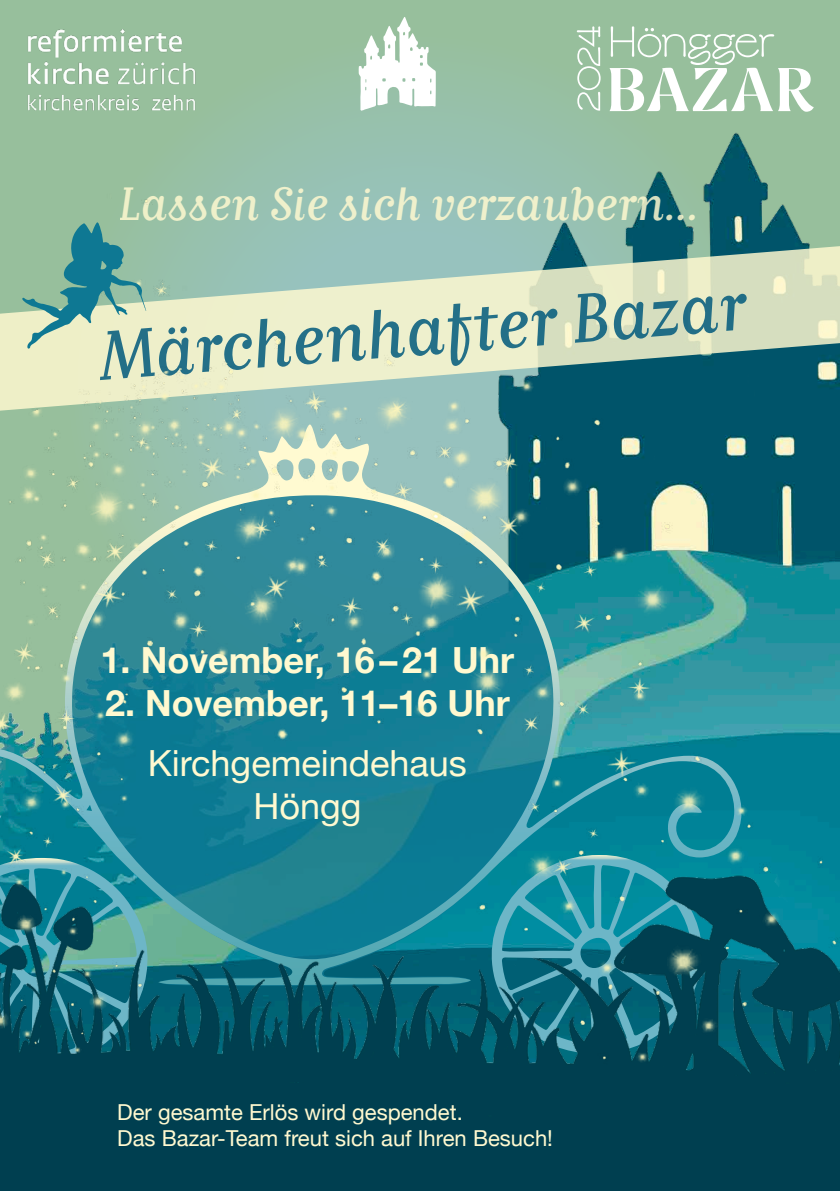
<style>
.page{position:relative;width:840px;height:1191px;background:#fff}
.page>*{position:absolute;margin:0;border:0;box-sizing:border-box;transform-origin:0 0}
.t1{font:68px "Matrix II Script OT";color:#00597c}
.t2{font:46px "Matrix II Script OT";color:#fff9d0}
.t3{font:700 36px "Helvetica Neue";color:#fff9d0}
.t4{font:36px/43.2px "Helvetica Neue";color:#fff9d0;text-align:center}
.t5{font:22px/26.4px "Helvetica Neue";color:#fff9d0}
</style>
<div class="page">
<img style="left:0;top:0;width:839px;height:828px">
<svg style="left:0;top:244px;width:839px;height:169px;background:#aec8b4"></svg>
<svg style="left:0;top:425px;width:743px;height:403px;background:#43959b"></svg>
<img style="left:0;top:828px;width:839px;height:363px">
<img style="left:26px;top:29px;width:171px;height:84px">
<svg style="left:358px;top:16px;width:77px;height:96px"></svg>
<svg style="left:609px;top:26px;width:204px;height:86px"></svg>
<svg style="left:576px;top:26px;width:24px;height:85px;background:#aecdb2"></svg>
<svg style="left:22px;top:222px;width:124px;height:127px;background:#89b8a6"></svg>
<h2 class="t2" style="left:119px;top:177px;width:580px">Lassen Sie sich verzaubern...</h2>
<h1 class="t1" style="left:95px;top:314px;width:650px;rotate:-4deg">Märchenhafter Bazar</h1>
<h3 class="t3" style="left:101px;top:631px;width:415px">1. November, 16–21 Uhr</h3>
<h3 class="t3" style="left:105px;top:675px;width:406px">2. November, 11–16 Uhr</h3>
<h3 class="t4" style="left:148px;top:743px;width:320px">Kirchgemeindehaus<br>Höngg</h3>
<p class="t5" style="left:117px;top:1100px;width:437px">Der gesamte Erlös wird gespendet.<br>Das Bazar-Team freut sich auf Ihren Besuch!</p>
</div>
